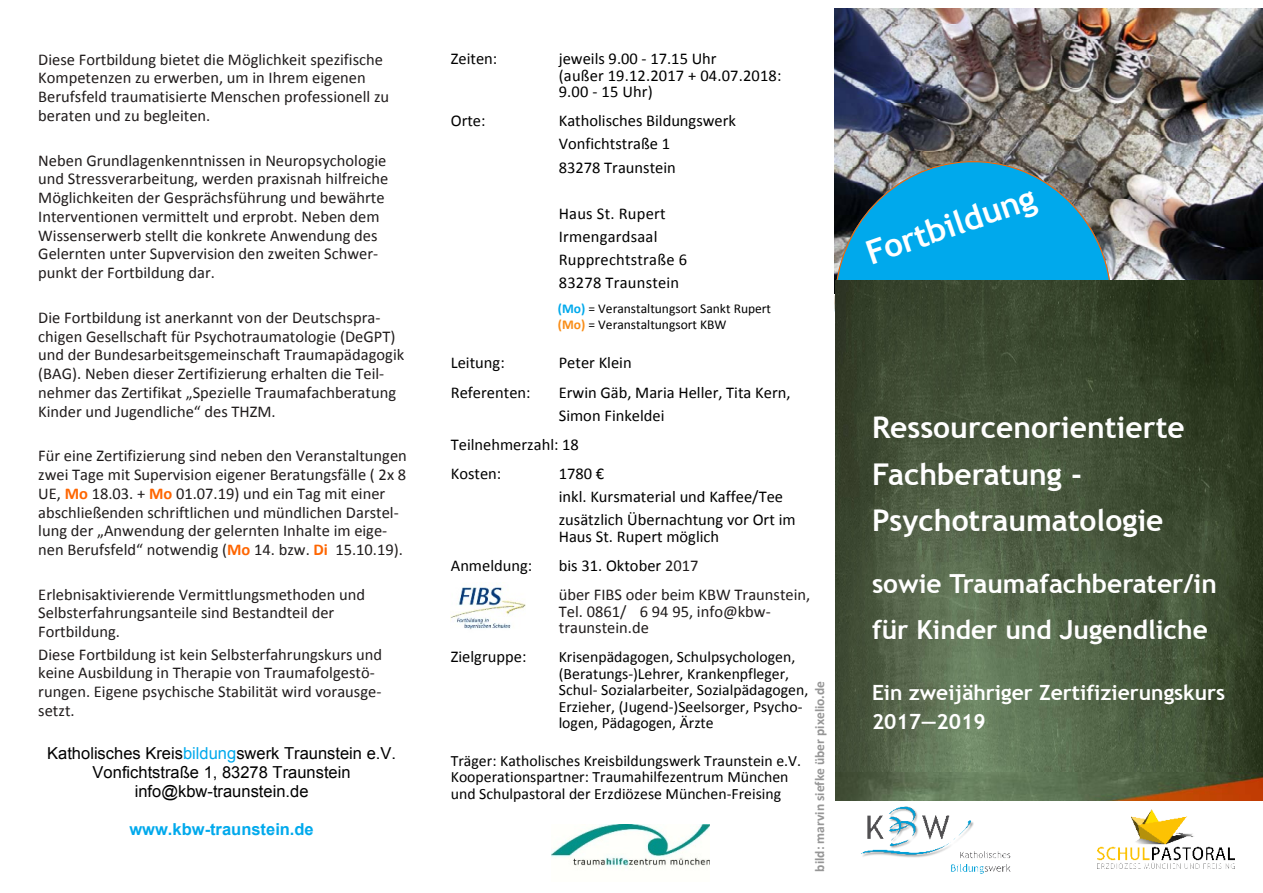
<style>
.page{position:relative;width:1263px;height:893px;background:#fff}
.page>*{position:absolute;margin:0;border:0;box-sizing:border-box;transform-origin:0 0}
.t1{font:700 33px "Trebuchet MS";color:#fff}
.t2{font:700 30px/46.3px "Trebuchet MS";color:#fff}
.t3{font:700 26.25px/45.6px "Trebuchet MS";color:#fff}
.t4{font:700 21px/29.2px "Trebuchet MS";color:#fff}
.t5{font:16.5px/18.8px "Calibri";color:#201c1c}
.t6{font:16.5px/23.1px "Calibri";color:#000}
.t7{font:16.5px/18.9px "Arial";color:#000;text-align:center}
.t8{font:700 16.5px "Arial";color:#00a9ec}
.t9{font:15.75px/16.5px "Calibri";color:#000}
.t10{font:13.5px/16.5px "Calibri";color:#000}
.t11{font:700 13.5px "Calibri";color:#969696}
.s1{font-weight:700;color:#fe6500}
.s2{color:#00a9ec}
.s3{font-weight:700;color:#00a9ec}
.s4{font-weight:700;color:#f98d17}
.s5{color:#000}
</style>
<div class="page">
<img style="left:835px;top:294px;width:428px;height:507px">
<img style="left:835px;top:8px;width:428px;height:286px">
<svg style="left:835px;top:161px;width:277px;height:285px;background:#2f696f"></svg>
<img style="left:861px;top:806px;width:150px;height:68px">
<img style="left:551px;top:825px;width:159px;height:41px">
<img style="left:451px;top:587px;width:74px;height:43px">
<img style="left:1097px;top:809px;width:138px;height:60px">
<p class="t5" style="left:38px;top:51px;width:352px">Diese Fortbildung bietet die Möglichkeit spezifische Kompetenzen zu erwerben, um in Ihrem eigenen Berufsfeld traumatisierte Menschen professionell zu beraten und zu begleiten.</p>
<p class="t5" style="left:38px;top:152px;width:352px">Neben Grundlagenkenntnissen in Neuropsychologie und Stressverarbeitung, werden praxisnah hilfreiche Möglichkeiten der Gesprächsführung und bewährte Interventionen vermittelt und erprobt. Neben dem Wissenserwerb stellt die konkrete Anwendung des Gelernten unter Supvervision den zweiten Schwer&shy;punkt der Fortbildung dar.</p>
<p class="t5" style="left:38px;top:309px;width:367px">Die Fortbildung ist anerkannt von der Deutschspra&shy;chigen Gesellschaft für Psychotraumatologie (DeGPT) und der Bundesarbeitsgemeinschaft Traumapädagogik (BAG). Neben dieser Zertifizierung erhalten die Teil&shy;nehmer das Zertifikat „Spezielle Traumafachberatung Kinder und Jugendliche“ des THZM.</p>
<p class="t5" style="left:38px;top:448px;width:370px">Für eine Zertifizierung sind neben den Veranstaltungen zwei Tage mit Supervision eigener Beratungsfälle ( 2x 8<br>UE, <span class="s1">Mo</span> 18.03. + <span class="s1">Mo</span> 01.07.19) und ein Tag mit einer abschließenden schriftlichen und mündlichen Darstel&shy;lung der „Anwendung der gelernten Inhalte im eige&shy;nen Berufsfeld“ notwendig (<span class="s1">Mo</span> 14. bzw. <span class="s1">Di</span> 15.10.19).</p>
<p class="t5" style="left:38px;top:586px;width:328px">Erlebnisaktivierende Vermittlungsmethoden und<br>Selbsterfahrungsanteile sind Bestandteil der<br>Fortbildung.</p>
<p class="t5" style="left:38px;top:646px;width:345px">Diese Fortbildung ist kein Selbsterfahrungskurs und keine Ausbildung in Therapie von Traumafolgestö&shy;rungen. Eigene psychische Stabilität wird vorausge&shy;setzt.</p>
<p class="t7" style="left:47px;top:745px;width:350px">Katholisches Kreis<span class="s2">bildung</span>swerk Traunstein e.V.<br>Vonfichtstraße 1, 83278 Traunstein info@kbw-traunstein.de</p>
<p class="t8" style="left:129px;top:823px;width:186px">www.kbw-traunstein.de</p>
<p class="t6" style="left:451px;top:49px;width:48px">Zeiten:</p>
<p class="t6" style="left:559px;top:52px;width:224px;line-height:16.5px">jeweils 9.00 ‐ 17.15 Uhr<br>(außer 19.12.2017 + 04.07.2018:<br>9.00 - 15 Uhr)</p>
<p class="t6" style="left:451px;top:111px;width:36px">Orte:</p>
<p class="t6" style="left:559px;top:111px;width:179px">Katholisches Bildungswerk<br>Vonfichtstraße 1<br>83278 Traunstein</p>
<p class="t6" style="left:559px;top:203px;width:130px">Haus St. Rupert<br>Irmengardsaal<br>Rupprechtstraße 6<br>83278 Traunstein</p>
<p class="t10" style="left:558px;top:301px;width:215px"><span class="s3">(Mo)</span> = Veranstaltungsort Sankt Rupert <span class="s4">(Mo)</span> = Veranstaltungsort KBW</p>
<p class="t6" style="left:451px;top:353px;width:55px">Leitung:</p>
<p class="t6" style="left:559px;top:353px;width:74px">Peter Klein</p>
<p class="t6" style="left:451px;top:382px;width:81px">Referenten:</p>
<p class="t6" style="left:559px;top:382px;width:233px">Erwin Gäb, Maria Heller, Tita Kern,<br>Simon Finkeldei</p>
<p class="t6" style="left:451px;top:431px;width:130px;line-height:29.1px">Teilnehmerzahl: 18<br>Kosten:</p>
<p class="t6" style="left:559px;top:463px;width:238px">1780 €<br>inkl. Kursmaterial und Kaffee/Tee zusätzlich Übernachtung vor Ort im</p>
<p class="t6" style="left:559px;top:526px;width:162px">Haus St. Rupert möglich</p>
<p class="t6" style="left:451px;top:555px;width:83px">Anmeldung:</p>
<p class="t5" style="left:559px;top:552px;width:253px;line-height:29.1px"><span class="s5">bis 31. Oktober</span> 2017<br>über FIBS oder beim KBW Traunstein,</p>
<p class="t5" style="left:559px;top:604px;width:213px;line-height:16.5px">Tel. 0861/ 6 94 95, info@kbw&shy;traunstein.de</p>
<p class="t6" style="left:451px;top:646px;width:77px">Zielgruppe:</p>
<p class="t9" style="left:559px;top:650px;width:251px">Krisenpädagogen, Schulpsychologen, (Beratungs-)Lehrer, Krankenpfleger, Schul‐ Sozialarbeiter, Sozialpädagogen, Erzieher, (Jugend‐)Seelsorger, Psycho‐ logen, Pädagogen, Ärzte</p>
<p class="t9" style="left:451px;top:754px;width:352px">Träger: Katholisches Kreisbildungswerk Traunstein e.V.<br>Kooperationspartner: Traumahilfezentrum München und Schulpastoral der Erzdiözese München‐Freising</p>
<p class="t11" style="left:814px;top:871px;width:192px;rotate:-90deg">bild: marvin siefke über pixelio.de</p>
<h1 class="t1" style="left:863px;top:242px;width:178px;rotate:-19deg">Fortbildung</h1>
<h2 class="t2" style="left:872px;top:407px;width:314px">Ressourcenorientierte<br>Fachberatung ‐<br>Psychotraumatologie</h2>
<h3 class="t3" style="left:872px;top:563px;width:346px">sowie Traumafachberater/in für Kinder und Jugendliche</h3>
<p class="t4" style="left:872px;top:680px;width:355px">Ein zweijähriger Zertifizierungskurs<br>2017—2019</p>
</div>
